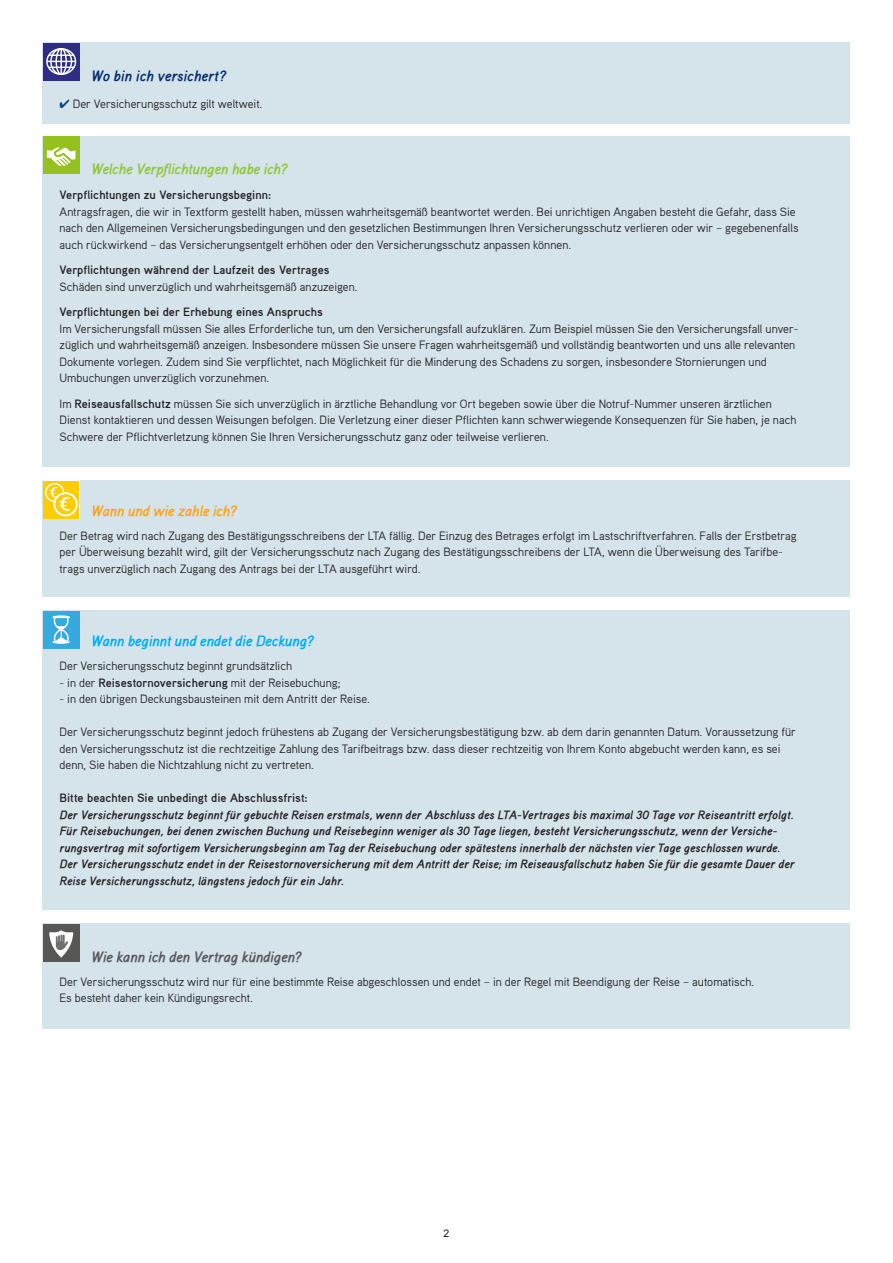
<style>
.page{position:relative;width:893px;height:1263px;background:#fff}
.page>*{position:absolute;margin:0;border:0;box-sizing:border-box;transform-origin:0 0}
.t1{font:italic 700 15px "Aaux";letter-spacing:-.025em;color:#00aeef}
.t2{font:italic 700 15px "Aaux";letter-spacing:-.025em;color:#92c73d}
.t3{font:italic 700 15px "Aaux";letter-spacing:-.025em;color:#57585a}
.t4{font:italic 700 15px "Aaux";letter-spacing:-.01em;color:#052d6f}
.t5{font:italic 700 15px "Aaux";letter-spacing:-.025em;color:#f9a51b}
.t6{font:12px/16.5px "Aaux";letter-spacing:.005em;color:#231f20}
.t7{font:italic 700 12px/16.5px "Aaux";color:#231f20}
.t8{font:700 12px "Aaux";color:#231f20}
.t9{font:10.5px "Arial";color:#231f20}
.s1{color:#084778}
.s2{font-weight:700}
</style>
<div class="page">
<div style="left:43px;top:610px;width:807px;height:300px;background:#d5e3ea"></div>
<div style="left:43px;top:480px;width:807px;height:116px;background:#d5e3ea"></div>
<div style="left:43px;top:136px;width:807px;height:331px;background:#d5e3ea"></div>
<div style="left:43px;top:43px;width:807px;height:81px;background:#d5e3ea"></div>
<div style="left:43px;top:43px;width:36px;height:38px;background:#2d2e83"></div>
<div style="left:46px;top:48px;width:30px;height:27px;border:1px solid #fff;border-radius:50%"></div>
<div style="left:50px;top:48px;width:22px;height:27px;border:1px solid #fff;border-radius:50%"></div>
<div style="left:56px;top:48px;width:11px;height:27px;border:1px solid #fff;border-radius:50%"></div>
<svg style="left:47px;top:49px;width:29px;height:26px"></svg>
<div style="left:43px;top:137px;width:36px;height:37px;background:#95c11f"></div>
<svg style="left:47px;top:147px;width:29px;height:19px"></svg>
<div style="left:43px;top:481px;width:36px;height:37px;background:#fc0"></div>
<svg style="left:45px;top:483px;width:33px;height:34px"></svg>
<div style="left:43px;top:611px;width:36px;height:37px;background:#36a9e1"></div>
<svg style="left:53px;top:615px;width:17px;height:29px"></svg>
<div style="left:43px;top:924px;width:807px;height:105px;background:#d5e3ea"></div>
<div style="left:43px;top:924px;width:36px;height:38px;background:#575756"></div>
<svg style="left:49px;top:930px;width:24px;height:27px"></svg>
<p class="t4" style="left:91px;top:66px;width:137px">Wo bin ich versichert?</p>
<p class="t6" style="left:60px;top:95px;width:204px"><span class="s1">✔</span> Der Versicherungsschutz gilt weltweit.</p>
<p class="t2" style="left:91px;top:159px;width:198px">Welche Verpflichtungen habe ich?</p>
<p class="t8" style="left:60px;top:188px;width:213px">Verpflichtungen zu Versicherungsbeginn:</p>
<p class="t6" style="left:60px;top:203px;width:741px">Antragsfragen, die wir in Textform gestellt haben, müssen wahrheitsgemäß beantwortet werden. Bei unrichtigen Angaben besteht die Gefahr, dass Sie nach den Allgemeinen Versicherungsbedingungen und den gesetzlichen Bestimmungen Ihren Versicherungsschutz verlieren oder wir – gegebenenfalls auch rückwirkend – das Versicherungsentgelt erhöhen oder den Versicherungsschutz anpassen können.</p>
<p class="t8" style="left:60px;top:263px;width:271px">Verpflichtungen während der Laufzeit des Vertrages</p>
<p class="t6" style="left:60px;top:278px;width:300px">Schäden sind unverzüglich und wahrheitsgemäß anzuzeigen.</p>
<p class="t8" style="left:60px;top:305px;width:265px">Verpflichtungen bei der Erhebung eines Anspruchs</p>
<p class="t6" style="left:60px;top:320px;width:740px">Im Versicherungsfall müssen Sie alles Erforderliche tun, um den Versicherungsfall aufzuklären. Zum Beispiel müssen Sie den Versicherungsfall unver&shy;züglich und wahrheitsgemäß anzeigen. Insbesondere müssen Sie unsere Fragen wahrheitsgemäß und vollständig beantworten und uns alle relevanten Dokumente vorlegen. Zudem sind Sie verpflichtet, nach Möglichkeit für die Minderung des Schadens zu sorgen, insbesondere Stornierungen und Umbuchungen unverzüglich vorzunehmen.</p>
<p class="t6" style="left:60px;top:395px;width:738px">Im <span class="s2">Reiseausfallschutz</span> müssen Sie sich unverzüglich in ärztliche Behandlung vor Ort begeben sowie über die Notruf-Nummer unseren ärztlichen<br>Dienst kontaktieren und dessen Weisungen befolgen. Die Verletzung einer dieser Pflichten kann schwerwiegende Konsequenzen für Sie haben, je nach<br>Schwere der Pflichtverletzung können Sie Ihren Versicherungsschutz ganz oder teilweise verlieren.</p>
<p class="t5" style="left:91px;top:501px;width:147px">Wann und wie zahle ich?</p>
<p class="t6" style="left:60px;top:527px;width:739px">Der Betrag wird nach Zugang des Bestätigungsschreibens der LTA fällig. Der Einzug des Betrages erfolgt im Lastschriftverfahren. Falls der Erstbetrag per Überweisung bezahlt wird, gilt der Versicherungsschutz nach Zugang des Bestätigungsschreibens der LTA, wenn die Überweisung des Tarifbe&shy;trags unverzüglich nach Zugang des Antrags bei der LTA ausgeführt wird.</p>
<p class="t1" style="left:91px;top:631px;width:224px">Wann beginnt und endet die Deckung?</p>
<p class="t6" style="left:60px;top:658px;width:234px">Der Versicherungsschutz beginnt grundsätzlich</p>
<p class="t6" style="left:60px;top:674px;width:282px">- in der <span class="s2">Reisestornoversicherung</span> mit der Reisebuchung;</p>
<p class="t6" style="left:60px;top:691px;width:312px">- in den übrigen Deckungsbausteinen mit dem Antritt der Reise.</p>
<p class="t6" style="left:60px;top:724px;width:738px">Der Versicherungsschutz beginnt jedoch frühestens ab Zugang der Versicherungsbestätigung bzw. ab dem darin genannten Datum. Voraussetzung für den Versicherungsschutz ist die rechtzeitige Zahlung des Tarifbeitrags bzw. dass dieser rechtzeitig von Ihrem Konto abgebucht werden kann, es sei denn, Sie haben die Nichtzahlung nicht zu vertreten.</p>
<p class="t8" style="left:60px;top:791px;width:250px">Bitte beachten Sie unbedingt die Abschlussfrist:</p>
<p class="t7" style="left:60px;top:806px;width:737px">Der Versicherungsschutz beginnt für gebuchte Reisen erstmals, wenn der Abschluss des LTA-Vertrages bis maximal 30 Tage vor Reiseantritt erfolgt.<br>Für Reisebuchungen, bei denen zwischen Buchung und Reisebeginn weniger als 30 Tage liegen, besteht Versicherungsschutz, wenn der Versiche&shy;rungsvertrag mit sofortigem Versicherungsbeginn am Tag der Reisebuchung oder spätestens innerhalb der nächsten vier Tage geschlossen wurde.<br>Der Versicherungsschutz endet in der Reisestornoversicherung mit dem Antritt der Reise; im Reiseausfallschutz haben Sie für die gesamte Dauer der Reise Versicherungsschutz, längstens jedoch für ein Jahr.</p>
<p class="t3" style="left:91px;top:946px;width:212px">Wie kann ich den Vertrag kündigen?</p>
<p class="t6" style="left:60px;top:973px;width:696px">Der Versicherungsschutz wird nur für eine bestimmte Reise abgeschlossen und endet – in der Regel mit Beendigung der Reise – automatisch.<br>Es besteht daher kein Kündigungsrecht.</p>
<p class="t9" style="left:444px;top:1226px;width:7px">2</p>
</div>
